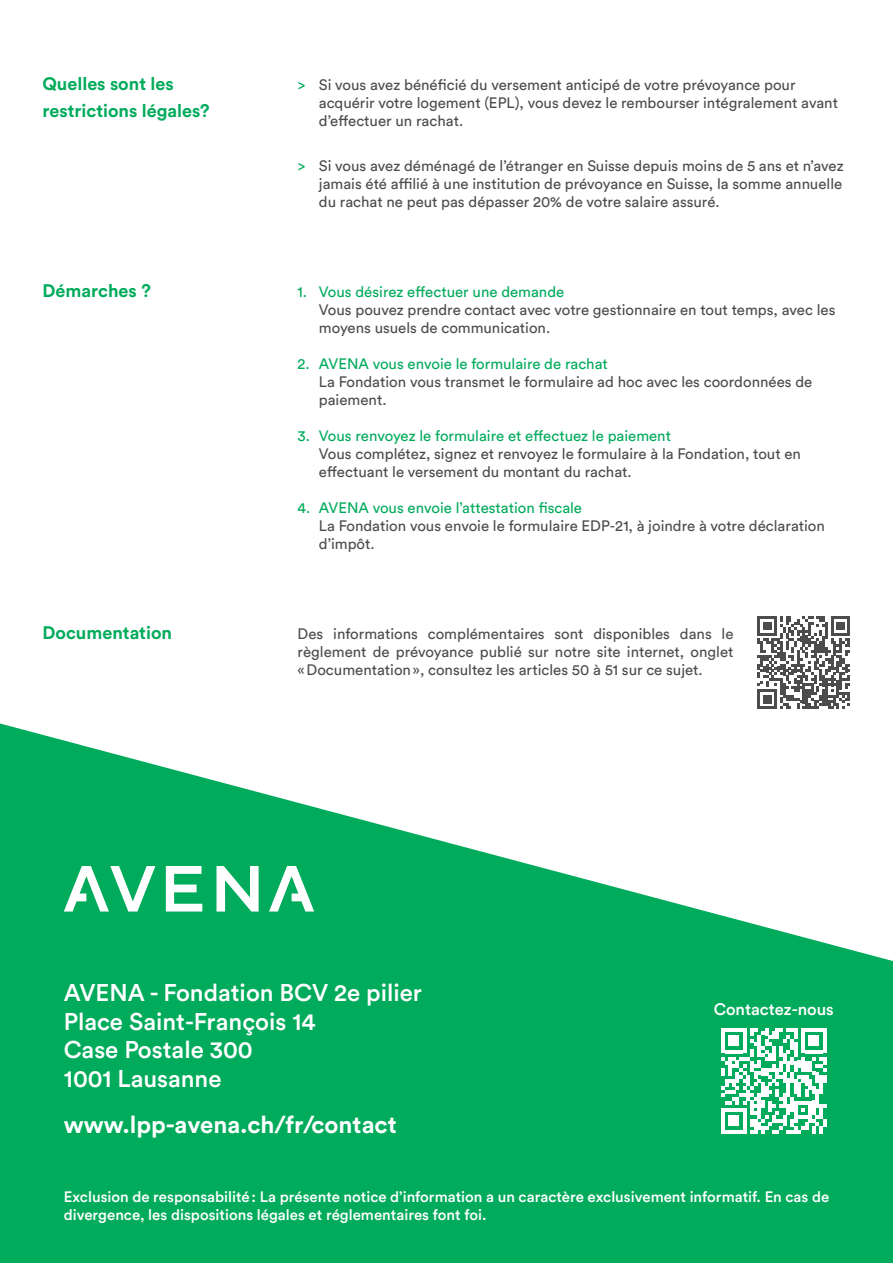
<style>
.page{position:relative;width:893px;height:1263px;background:#fff}
.page>*{position:absolute;margin:0;border:0;box-sizing:border-box;transform-origin:0 0}
.t1{font:500 24px/28.8px "Circular Std";color:#fff}
.t2{font:700 24px "Circular Std";color:#fff}
.t3{font:700 18px/27px "Circular Std";color:#00ab5b}
.t4{font:500 16.5px "Circular Std";color:#fff}
.t5{font:15px/18px "Circular Std";color:#4b4c4d}
.t6{font:500 15px/18px "Circular Std";color:#fff}
.t7{font:15px "Circular Std";color:#00ab5b}
</style>
<div class="page">
<svg style="left:0;top:723px;width:893px;height:540px;fill:#00ab5b"></svg>
<svg style="left:721px;top:1028px;width:105px;height:105px"></svg>
<svg style="left:757px;top:616px;width:93px;height:93px"></svg>
<svg style="left:64px;top:866px;width:250px;height:45px"></svg>
<p class="t3" style="left:43px;top:70px;width:169px">Quelles sont les restrictions légales?</p>
<p class="t3" style="left:43px;top:277px;width:110px">Démarches ?</p>
<p class="t5" style="left:319px;top:76px;width:521px">Si vous avez bénéficié du versement anticipé de votre prévoyance pour acquérir votre logement (EPL), vous devez le rembourser intégralement avant d’effectuer un rachat.</p>
<p class="t5" style="left:319px;top:157px;width:526px;text-align:justify">Si vous avez déménagé de l’étranger en Suisse depuis moins de 5 ans et n’avez jamais été affilié à une institution de prévoyance en Suisse, la somme annuelle du rachat ne peut pas dépasser 20% de votre salaire assuré.</p>
<p class="t7" style="left:298px;top:283px;width:268px">1. Vous désirez effectuer une demande</p>
<p class="t5" style="left:319px;top:301px;width:518px">Vous pouvez prendre contact avec votre gestionnaire en tout temps, avec les moyens usuels de communication.</p>
<p class="t7" style="left:298px;top:355px;width:312px">2. AVENA vous envoie le formulaire de rachat</p>
<p class="t5" style="left:319px;top:373px;width:495px">La Fondation vous transmet le formulaire ad hoc avec les coordonnées de paiement.</p>
<p class="t7" style="left:298px;top:427px;width:375px">3. Vous renvoyez le formulaire et effectuez le paiement</p>
<p class="t5" style="left:319px;top:445px;width:484px">Vous complétez, signez et renvoyez le formulaire à la Fondation, tout en effectuant le versement du montant du rachat.</p>
<p class="t7" style="left:298px;top:499px;width:286px">4. AVENA vous envoie l’attestation fiscale</p>
<p class="t5" style="left:319px;top:517px;width:508px">La Fondation vous envoie le formulaire EDP-21, à joindre à votre déclaration d’impôt.</p>
<p class="t3" style="left:43px;top:619px;width:131px">Documentation</p>
<p class="t5" style="left:298px;top:625px;width:437px;text-align:justify">Des informations complémentaires sont disponibles dans le règlement de prévoyance publié sur notre site internet, onglet «Documentation», consultez les articles 50 à 51 sur ce sujet.</p>
<h1 class="t1" style="left:64px;top:977px;width:360px">AVENA - Fondation BCV 2e pilier<br>Place Saint-François 14<br>Case Postale 300<br>1001 Lausanne</h1>
<h1 class="t2" style="left:64px;top:1109px;width:334px">www.lpp-avena.ch/fr/contact</h1>
<p class="t4" style="left:714px;top:998px;width:122px">Contactez-nous</p>
<p class="t6" style="left:64px;top:1188px;width:767px">Exclusion de responsabilité: La présente notice d’information a un caractère exclusivement informatif. En cas de divergence, les dispositions légales et réglementaires font foi.</p>
</div>
